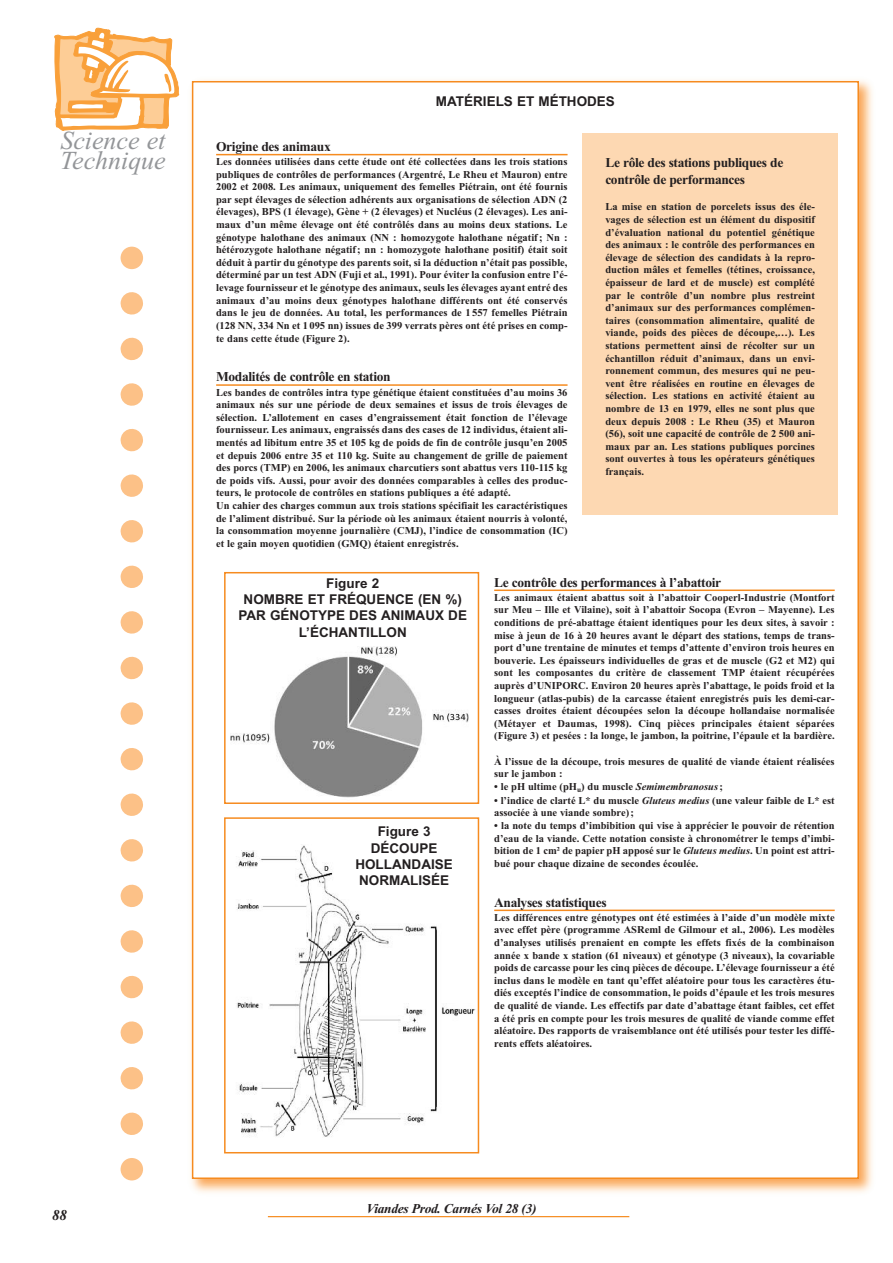
<style>
.page{position:relative;width:893px;height:1263px;background:#fff}
.page>*{position:absolute;margin:0;border:0;box-sizing:border-box;transform-origin:0 0}
.t1{font:italic 25.95px/20.1px "Times New Roman";color:#939598}
.t2{font:italic 700 15px "Times New Roman";color:#231f20}
.t3{font:700 13.5px/16.2px "Times New Roman";letter-spacing:-.025em;color:#231f20}
.t4{font:700 13.5px/16.2px "Arial";color:#231f20;text-align:center}
.t5{font:italic 700 13.5px "Times New Roman";letter-spacing:-.025em;color:#231f20}
.t6{font:700 10.5px/12.6px "Times New Roman";color:#231f20;text-align:justify}
.s1{font-style:italic}
</style>
<div class="page">
<hr style="left:268px;top:1216px;width:361px;height:1px;background:#f68b1f">
<svg style="left:121px;top:247px;width:22px;height:888px"></svg>
<svg style="left:121px;top:1158px;width:22px;height:22px"></svg>
<svg style="left:54px;top:28px;width:125px;height:103px"></svg>
<img style="left:191px;top:80px;width:682px;height:1113px">
<div style="left:193px;top:82px;width:664px;height:1095px;background:#fff"></div>
<hr style="left:216px;top:154px;width:352px;height:1px;background:#f68b1f">
<hr style="left:216px;top:384px;width:352px;height:2px;background:#f68b1f">
<hr style="left:494px;top:589px;width:341px;height:2px;background:#f68b1f">
<hr style="left:494px;top:909px;width:341px;height:2px;background:#f68b1f">
<div style="left:583px;top:133px;width:255px;height:381px;background:#fdd8b2"></div>
<img style="left:230px;top:647px;width:238px;height:151px">
<div style="left:224px;top:572px;width:255px;height:232px;border:2px solid #f68b1f"></div>
<img style="left:236px;top:845px;width:239px;height:292px">
<div style="left:224px;top:817px;width:255px;height:336px;border:2px solid #f68b1f"></div>
<h1 class="t1" style="left:60px;top:130px;width:107px">Science et<br>Technique</h1>
<p class="t4" style="left:436px;top:94px;width:181px">MATÉRIELS ET MÉTHODES</p>
<p class="t3" style="left:216px;top:138px;width:116px">Origine des animaux</p>
<p class="t6" style="left:216px;top:155px;width:353px">Les données utilisées dans cette étude ont été collectées dans les trois stations publiques de contrôles de performances (Argentré, Le Rheu et Mauron) entre 2002 et 2008. Les animaux, uniquement des femelles Piétrain, ont été fournis par sept élevages de sélection adhérents aux organisations de sélection ADN (2 élevages), BPS (1 élevage), Gène + (2 élevages) et Nucléus (2 élevages). Les ani&shy;maux d’un même élevage ont été contrôlés dans au moins deux stations. Le génotype halothane des animaux (NN : homozygote halothane négatif; Nn : hétérozygote halothane négatif; nn : homozygote halothane positif) était soit déduit à partir du génotype des parents soit, si la déduction n’était pas possible, déterminé par un test ADN (Fuji et al., 1991). Pour éviter la confusion entre l’é&shy;levage fournisseur et le génotype des animaux, seuls les élevages ayant entré des animaux d’au moins deux génotypes halothane différents ont été conservés dans le jeu de données. Au total, les performances de 1 557 femelles Piétrain (128 NN, 334 Nn et 1095 nn) issues de 399 verrats pères ont été prises en comp&shy;te dans cette étude (Figure 2).</p>
<p class="t3" style="left:216px;top:369px;width:176px">Modalités de contrôle en station</p>
<p class="t6" style="left:216px;top:386px;width:353px;text-align:left">Les bandes de contrôles intra type génétique étaient constituées d’au moins 36 animaux nés sur une période de deux semaines et issus de trois élevages de sélection. L’allotement en cases d’engraissement était fonction de l’élevage fournisseur. Les animaux, engraissés dans des cases de 12 individus, étaient ali&shy;mentés ad libitum entre 35 et 105 kg de poids de fin de contrôle jusqu’en 2005 et depuis 2006 entre 35 et 110 kg. Suite au changement de grille de paiement des porcs (TMP) en 2006, les animaux charcutiers sont abattus vers 110-115 kg de poids vifs. Aussi, pour avoir des données comparables à celles des produc&shy;teurs, le protocole de contrôles en stations publiques a été adapté.<br>Un cahier des charges commun aux trois stations spécifiait les caractéristiques de l’aliment distribué. Sur la période où les animaux étaient nourris à volonté, la consommation moyenne journalière (CMJ), l’indice de consommation (IC) et le gain moyen quotidien (GMQ) étaient enregistrés.</p>
<p class="t3" style="left:494px;top:574px;width:229px">Le contrôle des performances à l’abattoir</p>
<p class="t6" style="left:494px;top:591px;width:342px">Les animaux étaient abattus soit à l’abattoir Cooperl-Industrie (Montfort sur Meu – Ille et Vilaine), soit à l’abattoir Socopa (Evron – Mayenne). Les conditions de pré-abattage étaient identiques pour les deux sites, à savoir : mise à jeun de 16 à 20 heures avant le départ des stations, temps de trans&shy;port d’une trentaine de minutes et temps d’attente d’environ trois heures en bouverie. Les épaisseurs individuelles de gras et de muscle (G2 et M2) qui sont les composantes du critère de classement TMP étaient récupérées auprès d’UNIPORC. Environ 20 heures après l’abattage, le poids froid et la longueur (atlas-pubis) de la carcasse étaient enregistrés puis les demi-car&shy;casses droites étaient découpées selon la découpe hollandaise normalisée (Métayer et Daumas, 1998). Cinq pièces principales étaient séparées (Figure 3) et pesées : la longe, le jambon, la poitrine, l’épaule et la bardière.</p>
<p class="t6" style="left:494px;top:755px;width:342px">À l’issue de la découpe, trois mesures de qualité de viande étaient réalisées sur le jambon :</p>
<p class="t6" style="left:494px;top:780px;width:230px">• le pH ultime (pH<sub>u</sub>) du muscle <span class="s1">Semimembranosus</span>;</p>
<p class="t6" style="left:494px;top:794px;width:342px">• l’indice de clarté L* du muscle <span class="s1">Gluteus medius</span> (une valeur faible de L* est associée à une viande sombre);</p>
<p class="t6" style="left:494px;top:819px;width:342px">• la note du temps d’imbibition qui vise à apprécier le pouvoir de rétention d’eau de la viande. Cette notation consiste à chronométrer le temps d’imbi&shy;bition de 1 cm² de papier pH apposé sur le <span class="s1">Gluteus medius</span>. Un point est attri&shy;bué pour chaque dizaine de secondes écoulée.</p>
<p class="t3" style="left:494px;top:894px;width:114px">Analyses statistiques</p>
<p class="t6" style="left:494px;top:911px;width:342px">Les différences entre génotypes ont été estimées à l’aide d’un modèle mixte avec effet père (programme ASReml de Gilmour et al., 2006). Les modèles d’analyses utilisés prenaient en compte les effets fixés de la combinaison année x bande x station (61 niveaux) et génotype (3 niveaux), la covariable poids de carcasse pour les cinq pièces de découpe. L’élevage fournisseur a été inclus dans le modèle en tant qu’effet aléatoire pour tous les caractères étu&shy;diés exceptés l’indice de consommation, le poids d’épaule et les trois mesures de qualité de viande. Les effectifs par date d’abattage étant faibles, cet effet a été pris en compte pour les trois mesures de qualité de viande comme effet aléatoire. Des rapports de vraisemblance ont été utilisés pour tester les diffé&shy;rents effets aléatoires.</p>
<p class="t3" style="left:605px;top:155px;width:180px">Le rôle des stations publiques de contrôle de performances</p>
<p class="t6" style="left:605px;top:200px;width:211px">La mise en station de porcelets issus des éle&shy;vages de sélection est un élément du dispositif d’évaluation national du potentiel génétique des animaux : le contrôle des performances en élevage de sélection des candidats à la repro&shy;duction mâles et femelles (tétines, croissance, épaisseur de lard et de muscle) est complété par le contrôle d’un nombre plus restreint d’animaux sur des performances complémen&shy;taires (consommation alimentaire, qualité de viande, poids des pièces de découpe,…). Les stations permettent ainsi de récolter sur un échantillon réduit d’animaux, dans un envi&shy;ronnement commun, des mesures qui ne peu&shy;vent être réalisées en routine en élevages de sélection. Les stations en activité étaient au nombre de 13 en 1979, elles ne sont plus que deux depuis 2008 : Le Rheu (35) et Mauron (56), soit une capacité de contrôle de 2 500 ani&shy;maux par an. Les stations publiques porcines sont ouvertes à tous les opérateurs génétiques français.</p>
<p class="t4" style="left:238px;top:575px;width:230px">Figure 2<br>NOMBRE ET FRÉQUENCE (EN %)<br>PAR GÉNOTYPE DES ANIMAUX DE<br>L’ÉCHANTILLON</p>
<p class="t4" style="left:355px;top:823px;width:99px">Figure 3<br>DÉCOUPE<br>HOLLANDAISE<br>NORMALISÉE</p>
<h2 class="t2" style="left:52px;top:1206px;width:16px">88</h2>
<p class="t5" style="left:367px;top:1201px;width:172px">Viandes Prod. Carnés Vol 28 (3)</p>
</div>
